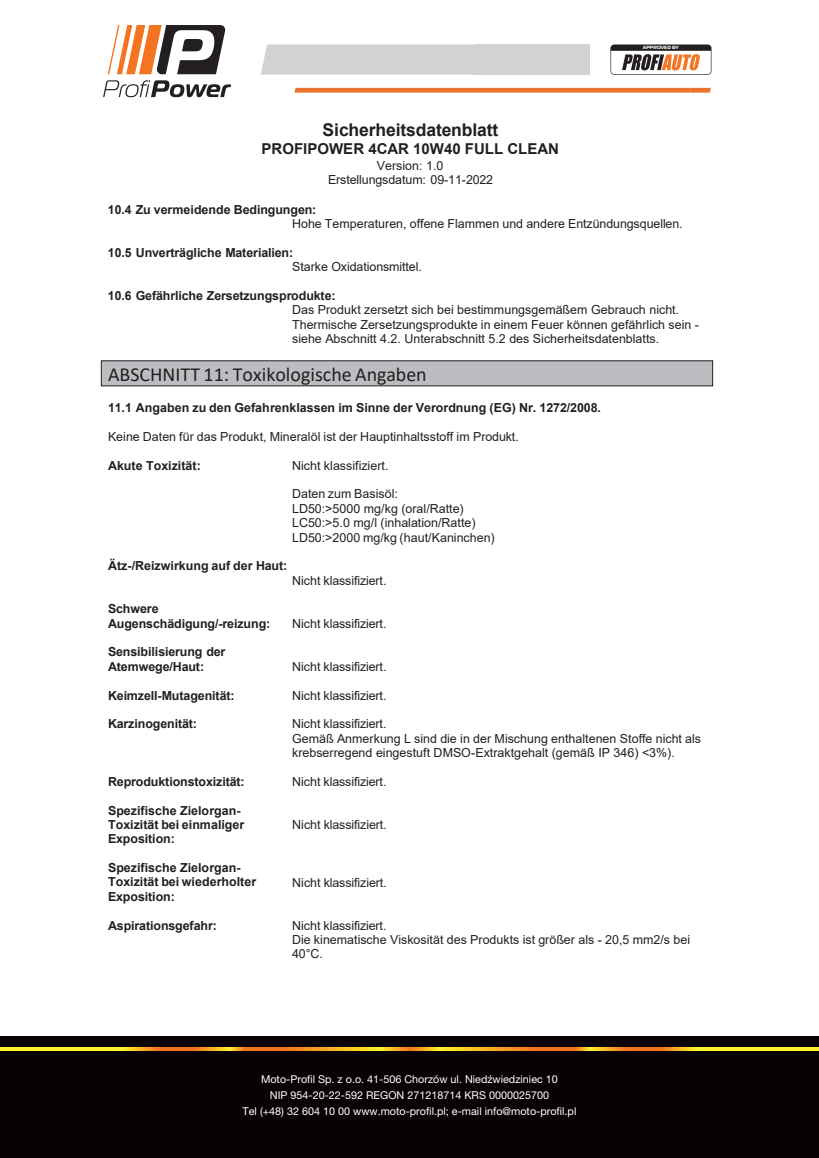
<style>
.page{position:relative;width:819px;height:1158px;background:#fff}
.page>*{position:absolute;margin:0;border:0;box-sizing:border-box;transform-origin:0 0}
.t1{font:20px "Calibri";color:#231f20}
.t2{font:700 17.5px "Arial";letter-spacing:-.01em;color:#231f20}
.t3{font:700 15px "Arial";color:#231f20}
.t4{font:12.5px/14.4px "Arial";color:#231f20}
.t5{font:700 12.5px/14.4px "Arial";color:#231f20}
.t6{font:10.75px/16.2px "Helvetica Neue LT Pro";color:#fff;text-align:center}
.t7{font:700 4.62px "Magistral";color:#fff}
</style>
<div class="page">
<div style="left:101px;top:360px;width:612px;height:26px;background:#bcbdc0"></div>
<div style="left:0;top:1036px;width:819px;height:122px;background:#080302"></div>
<svg style="left:0;top:1048px;width:819px;height:2px"></svg>
<svg style="left:108px;top:25px;width:118px;height:49px"></svg>
<svg style="left:103px;top:80px;width:128px;height:17px"></svg>
<svg style="left:261px;top:44px;width:214px;height:31px"></svg>
<div style="left:475px;top:44px;width:114px;height:31px;background:#d1d2d4"></div>
<svg style="left:294px;top:88px;width:417px;height:5px"></svg>
<svg style="left:610px;top:45px;width:101px;height:30px"></svg>
<p class="t7" style="left:643px;top:45px;width:37px">APPROVED BY</p>
<h2 class="t2" style="left:323px;top:117px;width:177px">Sicherheitsdatenblatt</h2>
<p class="t3" style="left:262px;top:139px;width:299px">PROFIPOWER 4CAR 10W40 FULL CLEAN</p>
<p class="t4" style="left:328px;top:158px;width:166px;text-align:center">Version: 1.0<br>Erstellungsdatum: 09-11-2022</p>
<p class="t5" style="left:108px;top:202px;width:210px">10.4 Zu vermeidende Bedingungen:</p>
<p class="t4" style="left:292px;top:216px;width:392px">Hohe Temperaturen, offene Flammen und andere Entzündungsquellen.</p>
<p class="t5" style="left:108px;top:245px;width:187px">10.5 Unverträgliche Materialien:</p>
<p class="t4" style="left:292px;top:260px;width:131px">Starke Oxidationsmittel.</p>
<p class="t5" style="left:108px;top:288px;width:229px">10.6 Gefährliche Zersetzungsprodukte:</p>
<p class="t4" style="left:292px;top:303px;width:408px">Das Produkt zersetzt sich bei bestimmungsgemäßem Gebrauch nicht.<br>Thermische Zersetzungsprodukte in einem Feuer können gefährlich sein - siehe Abschnitt 4.2. Unterabschnitt 5.2 des Sicherheitsdatenblatts.</p>
<h1 class="t1" style="left:108px;top:360px;width:320px">ABSCHNITT 11: Toxikologische Angaben</h1>
<p class="t5" style="left:108px;top:400px;width:494px">11.1 Angaben zu den Gefahrenklassen im Sinne der Verordnung (EG) Nr. 1272/2008.</p>
<p class="t4" style="left:108px;top:429px;width:412px">Keine Daten für das Produkt, Mineralöl ist der Hauptinhaltsstoff im Produkt.</p>
<p class="t5" style="left:108px;top:458px;width:94px">Akute Toxizität:</p>
<p class="t4" style="left:292px;top:458px;width:98px">Nicht klassifiziert.</p>
<p class="t4" style="left:292px;top:487px;width:204px">Daten zum Basisöl:<br>LD50:&gt;5000 mg/kg (oral/Ratte)<br>LC50:&gt;5.0 mg/l (inhalation/Ratte)<br>LD50:&gt;2000 mg/kg (haut/Kaninchen)</p>
<p class="t5" style="left:108px;top:559px;width:181px">Ätz-/Reizwirkung auf der Haut:</p>
<p class="t4" style="left:292px;top:573px;width:96px">Nicht klassifiziert.</p>
<p class="t5" style="left:108px;top:601px;width:164px">Schwere<br>Augenschädigung/-reizung:</p>
<p class="t4" style="left:292px;top:616px;width:96px">Nicht klassifiziert.</p>
<p class="t5" style="left:108px;top:645px;width:119px">Sensibilisierung der<br>Atemwege/Haut:</p>
<p class="t4" style="left:292px;top:659px;width:96px">Nicht klassifiziert.</p>
<p class="t5" style="left:108px;top:688px;width:128px">Keimzell-Mutagenität:</p>
<p class="t4" style="left:292px;top:688px;width:96px">Nicht klassifiziert.</p>
<p class="t5" style="left:108px;top:717px;width:91px">Karzinogenität:</p>
<p class="t4" style="left:292px;top:717px;width:411px">Nicht klassifiziert.<br>Gemäß Anmerkung L sind die in der Mischung enthaltenen Stoffe nicht als krebserregend eingestuft DMSO-Extraktgehalt (gemäß IP 346) &lt;3%).</p>
<p class="t5" style="left:108px;top:774px;width:138px">Reproduktionstoxizität:</p>
<p class="t4" style="left:292px;top:774px;width:96px">Nicht klassifiziert.</p>
<p class="t5" style="left:108px;top:803px;width:138px">Spezifische Zielorgan-<br>Toxizität bei einmaliger<br>Exposition:</p>
<p class="t4" style="left:292px;top:817px;width:96px">Nicht klassifiziert.</p>
<p class="t5" style="left:108px;top:860px;width:150px">Spezifische Zielorgan-<br>Toxizität bei wiederholter<br>Exposition:</p>
<p class="t4" style="left:292px;top:875px;width:96px">Nicht klassifiziert.</p>
<p class="t5" style="left:108px;top:918px;width:110px">Aspirationsgefahr:</p>
<p class="t4" style="left:292px;top:918px;width:399px">Nicht klassifiziert.<br>Die kinematische Viskosität des Produkts ist größer als - 20,5 mm2/s bei<br>40°C.</p>
<p class="t6" style="left:243px;top:1070px;width:335px">Moto-Profil Sp. z o.o. 41-506 Chorzów ul. Niedźwiedziniec 10<br>NIP 954-20-22-592 REGON 271218714 KRS 0000025700<br>Tel (+48) 32 604 10 00 www.moto-profil.pl; e-mail info@moto-profil.pl</p>
</div>
